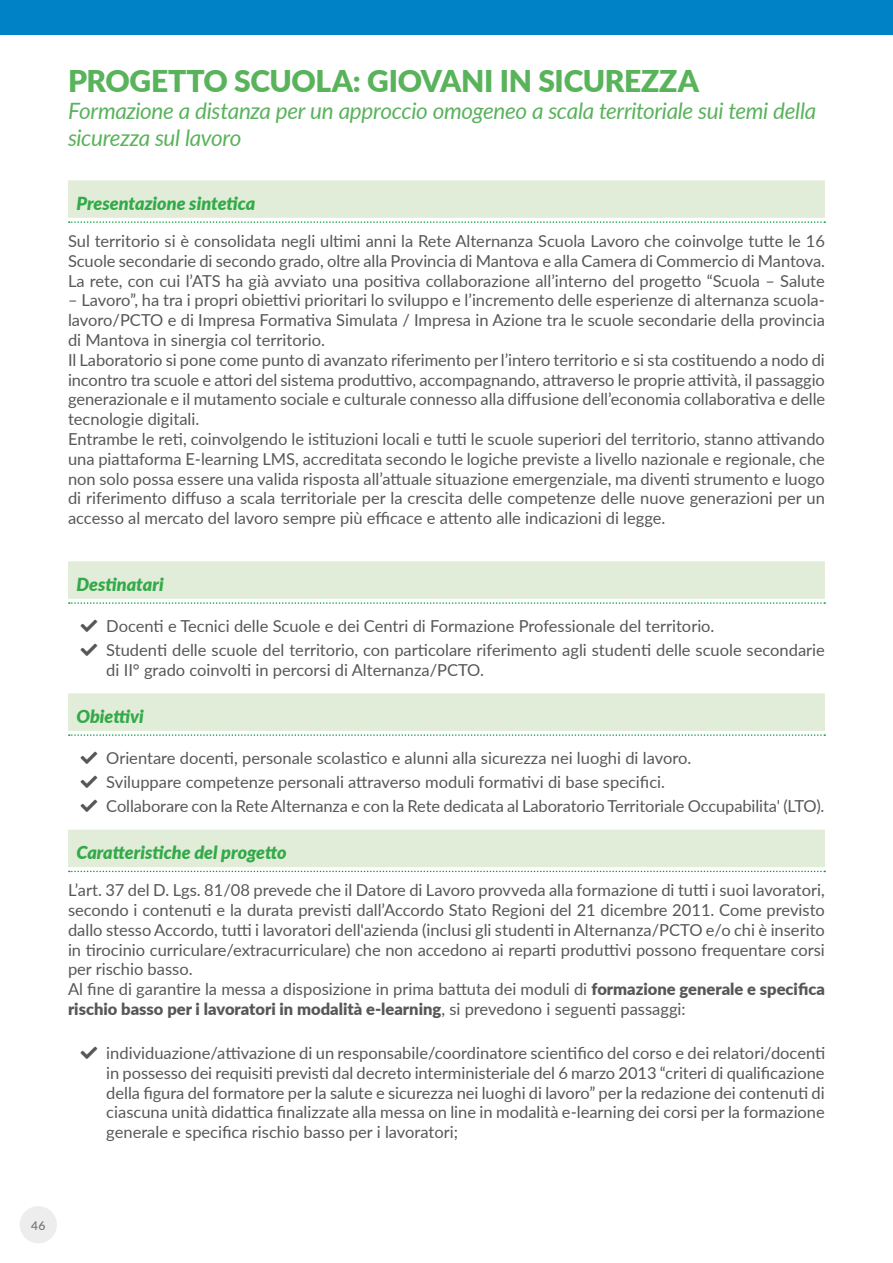
<style>
.page{position:relative;width:893px;height:1263px;background:#fff}
.page>*{position:absolute;margin:0;border:0;box-sizing:border-box;transform-origin:0 0}
.t1{font:900 30px "Lato";letter-spacing:-.01em;color:#59b35b}
.t2{font:italic 22.5px/27px "Lato";letter-spacing:-.015em;color:#59b35b}
.t3{font:italic 900 18px "Lato";color:#33aa49}
.t4{font:16.5px/19.8px "Lato";color:#575756}
.t5{font:500 12px "Lato";color:#706f6f}
.s1{font-weight:900}
</style>
<div class="page">
<svg style="left:69px;top:221px;width:756px;height:2px"></svg>
<div style="left:68px;top:180px;width:757px;height:38px;background:#e2edd9"></div>
<svg style="left:69px;top:602px;width:756px;height:2px"></svg>
<div style="left:68px;top:561px;width:757px;height:38px;background:#e2edd9"></div>
<svg style="left:69px;top:734px;width:756px;height:2px"></svg>
<div style="left:68px;top:693px;width:757px;height:38px;background:#e2edd9"></div>
<svg style="left:69px;top:871px;width:756px;height:1px"></svg>
<div style="left:68px;top:830px;width:757px;height:37px;background:#e2edd9"></div>
<div style="left:0;top:0;width:893px;height:34px;background:#0082c6"></div>
<div style="left:20px;top:1206px;width:37px;height:37px;background:#ededed;border-radius:50%"></div>
<h1 class="t1" style="left:68px;top:59px;width:632px">PROGETTO SCUOLA: GIOVANI IN SICUREZZA</h1>
<h2 class="t2" style="left:68px;top:97px;width:750px">Formazione a distanza per un approccio omogeneo a scala territoriale sui temi della sicurezza sul lavoro</h2>
<p class="t3" style="left:77px;top:190px;width:180px">Presentazione sintetica</p>
<p class="t4" style="left:68px;top:230px;width:759px;text-align:justify">Sul territorio si è consolidata negli ultimi anni la Rete Alternanza Scuola Lavoro che coinvolge tutte le 16<br>Scuole secondarie di secondo grado, oltre alla Provincia di Mantova e alla Camera di Commercio di Mantova.<br>La rete, con cui l’ATS ha già avviato una positiva collaborazione all’interno del progetto “Scuola – Salute</p>
<p class="t4" style="left:68px;top:290px;width:759px">– Lavoro”, ha tra i propri obiettivi prioritari lo sviluppo e l’incremento delle esperienze di alternanza scuola&shy;lavoro/PCTO e di Impresa Formativa Simulata / Impresa in Azione tra le scuole secondarie della provincia di Mantova in sinergia col territorio.<br>Il Laboratorio si pone come punto di avanzato riferimento per l’intero territorio e si sta costituendo a nodo di incontro tra scuole e attori del sistema produttivo, accompagnando, attraverso le proprie attività, il passaggio generazionale e il mutamento sociale e culturale connesso alla diffusione dell’economia collaborativa e delle tecnologie digitali.<br>Entrambe le reti, coinvolgendo le istituzioni locali e tutti le scuole superiori del territorio, stanno attivando una piattaforma E-learning LMS, accreditata secondo le logiche previste a livello nazionale e regionale, che non solo possa essere una valida risposta all’attuale situazione emergenziale, ma diventi strumento e luogo di riferimento diffuso a scala territoriale per la crescita delle competenze delle nuove generazioni per un accesso al mercato del lavoro sempre più efficace e attento alle indicazioni di legge.</p>
<p class="t3" style="left:77px;top:571px;width:89px">Destinatari</p>
<p class="t4" style="left:81px;top:615px;width:635px">■ Docenti e Tecnici delle Scuole e dei Centri di Formazione Professionale del territorio.</p>
<p class="t4" style="left:106px;top:640px;width:720px;text-indent:-26px">■ Studenti delle scuole del territorio, con particolare riferimento agli studenti delle scuole secondarie di II° grado coinvolti in percorsi di Alternanza/PCTO.</p>
<p class="t3" style="left:77px;top:703px;width:69px">Obiettivi</p>
<p class="t4" style="left:81px;top:747px;width:612px">■ Orientare docenti, personale scolastico e alunni alla sicurezza nei luoghi di lavoro.</p>
<p class="t4" style="left:81px;top:772px;width:586px">■ Sviluppare competenze personali attraverso moduli formativi di base specifici.</p>
<p class="t4" style="left:81px;top:796px;width:745px">■ Collaborare con la Rete Alternanza e con la Rete dedicata al Laboratorio Territoriale Occupabilita' (LTO).</p>
<p class="t3" style="left:77px;top:839px;width:212px">Caratteristiche del progetto</p>
<p class="t4" style="left:68px;top:880px;width:758px">L’art. 37 del D. Lgs. 81/08 prevede che il Datore di Lavoro provveda alla formazione di tutti i suoi lavoratori, secondo i contenuti e la durata previsti dall’Accordo Stato Regioni del 21 dicembre 2011. Come previsto dallo stesso Accordo, tutti i lavoratori dell'azienda (inclusi gli studenti in Alternanza/PCTO e/o chi è inserito in tirocinio curriculare/extracurriculare) che non accedono ai reparti produttivi possono frequentare corsi per rischio basso.<br>Al fine di garantire la messa a disposizione in prima battuta dei moduli di <span class="s1">formazione generale e specifica rischio basso per i lavoratori in modalità e-learning</span>, si prevedono i seguenti passaggi:</p>
<p class="t4" style="left:106px;top:1042px;width:720px;text-align:justify;text-indent:-26px">■ individuazione/attivazione di un responsabile/coordinatore scientifico del corso e dei relatori/docenti in possesso dei requisiti previsti dal decreto interministeriale del 6 marzo 2013 “criteri di qualificazione della figura del formatore per la salute e sicurezza nei luoghi di lavoro” per la redazione dei contenuti di ciascuna unità didattica finalizzate alla messa on line in modalità e-learning dei corsi per la formazione generale e specifica rischio basso per i lavoratori;</p>
<p class="t5" style="left:31px;top:1216px;width:16px">46</p>
</div>
